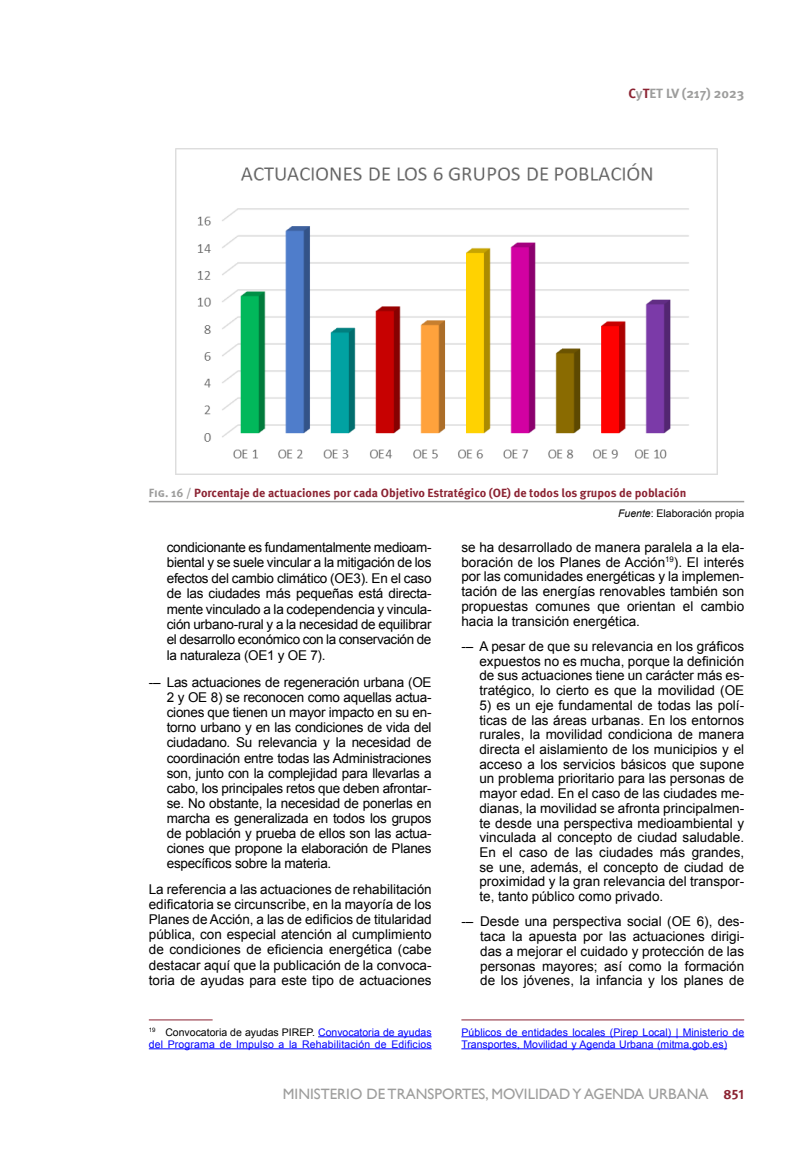
<style>
.page{position:relative;width:808px;height:1149px;background:#fff}
.page>*{position:absolute;margin:0;border:0;box-sizing:border-box;transform-origin:0 0}
.t1{font:15px "Gill Sans";color:#9d9d9c}
.t2{font:13.5px/14.7px "Arial";color:#000;text-align:justify}
.t3{font:700 13.5px "Meta Pro";color:#9d9d9c}
.t4{font:700 12px "Meta Pro";color:#8b2332}
.t5{font:10.5px/12px "Arial";letter-spacing:.005em;color:#00f}
.t6{font:10.5px "Arial";color:#000}
.s1{color:#8b2332}
.s2{color:#9d9d9c}
.s3{font-style:italic}
.s4{color:#000}
.s5{font-family:"Meta Pro";font-weight:700;font-size:13.5px;color:#8b2332}
</style>
<div class="page">
<img style="left:176px;top:149px;width:541px;height:325px">
<hr style="left:149px;top:500px;width:595px;height:2px;background:#9d9d9c">
<hr style="left:318px;top:1036px;width:114px;height:1px;background:#00f">
<hr style="left:149px;top:1048px;width:283px;height:1px;background:#00f">
<hr style="left:461px;top:1036px;width:283px;height:1px;background:#00f">
<hr style="left:461px;top:1048px;width:266px;height:1px;background:#00f">
<hr style="left:149px;top:1019px;width:64px;height:1px;background:#8b2332">
<hr style="left:461px;top:1019px;width:283px;height:1px;background:#8b2332">
<p class="t3" style="left:629px;top:83px;width:117px"><span class="s1">C</span>y<span class="s1">T</span>ET LV (217) 2023</p>
<p class="t4" style="left:149px;top:483px;width:539px"><span class="s2">Fig. 16 /</span> Porcentaje de actuaciones por cada Objetivo Estratégico (OE) de todos los grupos de población</p>
<p class="t6" style="left:618px;top:506px;width:128px"><span class="s3">Fuente</span>: Elaboración propia</p>
<p class="t2" style="left:167px;top:539px;width:266px;line-height:15.5px">condicionante es fundamentalmente medioam&shy;biental y se suele vincular a la mitigación de los efectos del cambio climático (OE3). En el caso de las ciudades más pequeñas está directa&shy;mente vinculado a la codependencia y vincula&shy;ción urbano-rural y a la necesidad de equilibrar el desarrollo económico con la conservación de la naturaleza (OE1 y OE 7).</p>
<p class="t2" style="left:167px;top:674px;width:266px;line-height:15.1px;text-indent:-18px">-– Las actuaciones de regeneración urbana (OE 2 y OE 8) se reconocen como aquellas actua&shy;ciones que tienen un mayor impacto en su en&shy;torno urbano y en las condiciones de vida del ciudadano. Su relevancia y la necesidad de coordinación entre todas las Administraciones son, junto con la complejidad para llevarlas a cabo, los principales retos que deben afrontar&shy;se. No obstante, la necesidad de ponerlas en marcha es generalizada en todos los grupos de población y prueba de ellos son las actua&shy;ciones que propone la elaboración de Planes específicos sobre la materia.</p>
<p class="t2" style="left:149px;top:881px;width:284px;line-height:15.1px">La referencia a las actuaciones de rehabilitación edificatoria se circunscribe, en la mayoría de los Planes de Acción, a las de edificios de titularidad pública, con especial atención al cumplimiento de condiciones de eficiencia energética (cabe destacar aquí que la publicación de la convoca&shy;toria de ayudas para este tipo de actuaciones</p>
<p class="t2" style="left:461px;top:540px;width:284px">se ha desarrollado de manera paralela a la ela&shy;boración de los Planes de Acción<sup>19</sup>). El interés por las comunidades energéticas y la implemen&shy;tación de las energías renovables también son propuestas comunes que orientan el cambio hacia la transición energética.</p>
<p class="t2" style="left:479px;top:638px;width:266px;text-indent:-18px">-– A pesar de que su relevancia en los gráficos expuestos no es mucha, porque la definición de sus actuaciones tiene un carácter más es&shy;tratégico, lo cierto es que la movilidad (OE</p>
<p class="t2" style="left:479px;top:697px;width:266px">5) es un eje fundamental de todas las polí&shy;ticas de las áreas urbanas. En los entornos rurales, la movilidad condiciona de manera directa el aislamiento de los municipios y el acceso a los servicios básicos que supone un problema prioritario para las personas de mayor edad. En el caso de las ciudades me&shy;dianas, la movilidad se afronta principalmen&shy;te desde una perspectiva medioambiental y vinculada al concepto de ciudad saludable.<br>En el caso de las ciudades más grandes, se une, además, el concepto de ciudad de proximidad y la gran relevancia del transpor&shy;te, tanto público como privado.</p>
<p class="t2" style="left:480px;top:914px;width:266px;text-indent:-19px">-– Desde una perspectiva social (OE 6), des&shy;taca la apuesta por las actuaciones dirigi&shy;das a mejorar el cuidado y protección de las personas mayores; así como la formación de los jóvenes, la infancia y los planes de</p>
<p class="t5" style="left:149px;top:1025px;width:284px"><sup>19</sup> <span class="s4">Convocatoria de ayudas PIREP.</span> Convocatoria de ayudas del Programa de Impulso a la Rehabilitación de Edificios</p>
<p class="t5" style="left:461px;top:1025px;width:284px">Públicos de entidades locales (Pirep Local) | Ministerio de<br>Transportes, Movilidad y Agenda Urbana (mitma.gob.es)</p>
<p class="t1" style="left:283px;top:1084px;width:463px">MINISTERIO DE TRANSPORTES, MOVILIDAD Y AGENDA URBANA <span class="s5">851</span></p>
</div>
